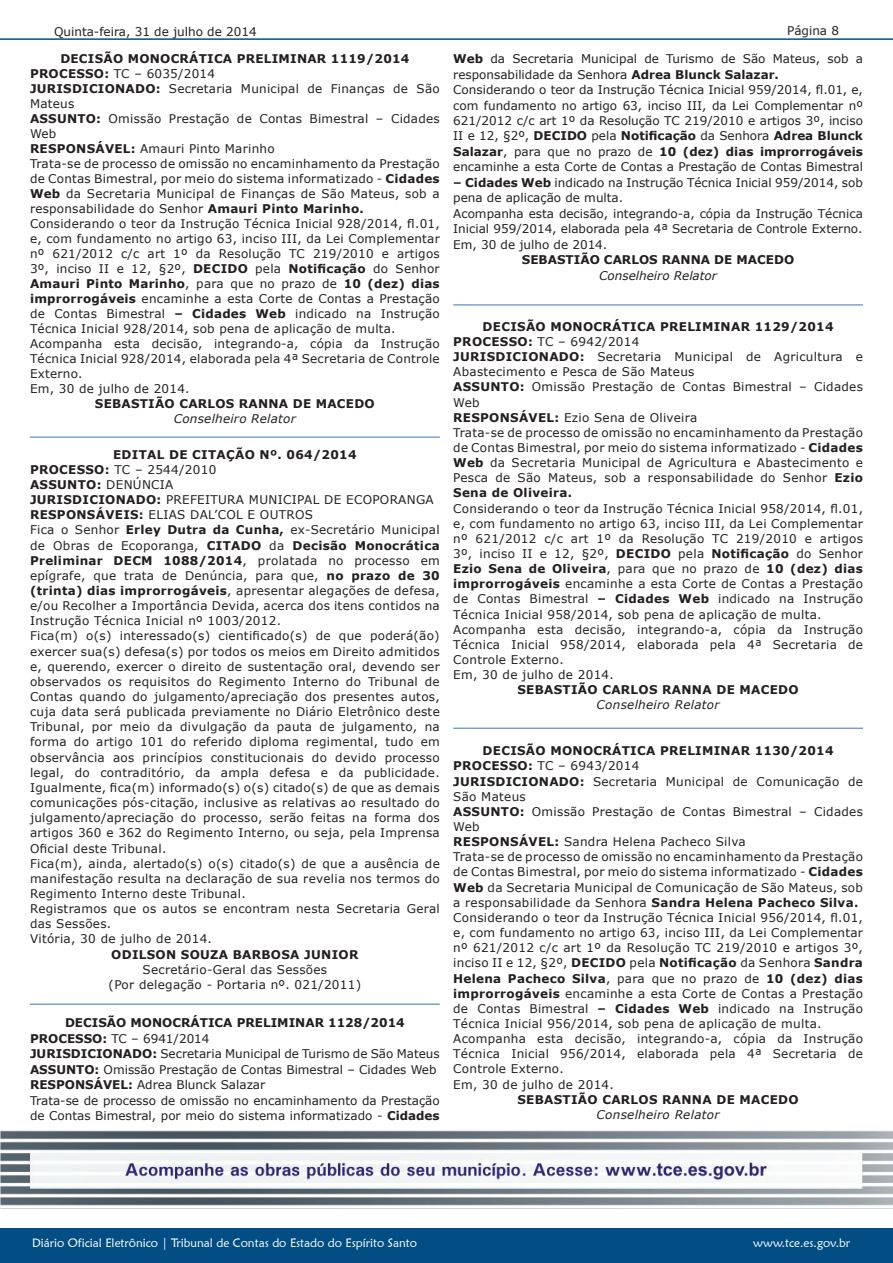
<style>
.page{position:relative;width:893px;height:1263px;background:#fff}
.page>*{position:absolute;margin:0;border:0;box-sizing:border-box;transform-origin:0 0}
.t1{font:12px/15.1px "Verdana";letter-spacing:.025em;color:#231f20}
.t2{font:12px/15.5px "Verdana";color:#231f20}
.t3{font:700 12px "Verdana";letter-spacing:.025em;color:#231f20}
.t4{font:12px "Maiandra GD";color:#fff}
.t5{font:italic 12px "Verdana";letter-spacing:.02em;color:#231f20}
.t6{font:700 12px "Verdana";color:#231f20}
.t7{font:italic 12px "Verdana";color:#231f20}
.s1{font-weight:700}
</style>
<div class="page">
<div style="left:0;top:1229px;width:893px;height:34px;background:#024e84"></div>
<hr style="left:0;top:38px;width:893px;height:2px;background:#024e84">
<hr style="left:30px;top:437px;width:410px;height:1px;background:#4a86c5">
<hr style="left:453px;top:304px;width:410px;height:1px;background:#4a86c5">
<hr style="left:30px;top:1004px;width:410px;height:1px;background:#4a86c5">
<hr style="left:453px;top:728px;width:410px;height:1px;background:#4a86c5">
<img style="left:0;top:1130px;width:893px;height:79px">
<p class="t2" style="left:54px;top:23px;width:204px">Quinta-feira, 31 de julho de 2014</p>
<p class="t1" style="left:30px;top:51px;width:411px;text-indent:30px"><span class="s1">DECISÃO MONOCRÁTICA PRELIMINAR 1119/2014<br>PROCESSO:</span> TC – 6035/2014<br><span class="s1">JURISDICIONADO:</span> Secretaria Municipal de Finanças de São Mateus<br><span class="s1">ASSUNTO:</span> Omissão Prestação de Contas Bimestral – Cidades Web<br><span class="s1">RESPONSÁVEL:</span> Amauri Pinto Marinho<br>Trata-se de processo de omissão no encaminhamento da Prestação de Contas Bimestral, por meio do sistema informatizado - <span class="s1">Cidades Web</span> da Secretaria Municipal de Finanças de São Mateus, sob a responsabilidade do Senhor <span class="s1">Amauri Pinto Marinho.<br></span>Considerando o teor da Instrução Técnica Inicial 928/2014, fl.01, e, com fundamento no artigo 63, inciso III, da Lei Complementar nº 621/2012 c/c art 1º da Resolução TC 219/2010 e artigos 3º, inciso II e 12, §2º, <span class="s1">DECIDO</span> pela <span class="s1">Notificação</span> do Senhor <span class="s1">Amauri Pinto Marinho</span>, para que no prazo de <span class="s1">10 (dez) dias improrrogáveis</span> encaminhe a esta Corte de Contas a Prestação de Contas Bimestral <span class="s1">– Cidades Web</span> indicado na Instrução Técnica Inicial 928/2014, sob pena de aplicação de multa.<br>Acompanha esta decisão, integrando-a, cópia da Instrução Técnica Inicial 928/2014, elaborada pela 4ª Secretaria de Controle Externo.<br>Em, 30 de julho de 2014.</p>
<p class="t3" style="left:95px;top:395px;width:281px">SEBASTIÃO CARLOS RANNA DE MACEDO</p>
<p class="t5" style="left:174px;top:411px;width:124px">Conselheiro Relator</p>
<p class="t1" style="left:30px;top:447px;width:411px;text-indent:83px"><span class="s1">EDITAL DE CITAÇÃO Nº. 064/2014<br>PROCESSO:</span> TC – 2544/2010<br><span class="s1">ASSUNTO:</span> DENÚNCIA<br><span class="s1">JURISDICIONADO:</span> PREFEITURA MUNICIPAL DE ECOPORANGA <span class="s1">RESPONSÁVEIS:</span> ELIAS DAL’COL E OUTROS<br>Fica o Senhor <span class="s1">Erley Dutra da Cunha,</span> ex-Secretário Municipal de Obras de Ecoporanga, <span class="s1">CITADO</span> da <span class="s1">Decisão Monocrática Preliminar DECM 1088/2014</span>, prolatada no processo em epígrafe, que trata de Denúncia, para que, <span class="s1">no prazo de 30 (trinta) dias improrrogáveis</span>, apresentar alegações de defesa, e/ou Recolher a Importância Devida, acerca dos itens contidos na Instrução Técnica Inicial nº 1003/2012.<br>Fica(m) o(s) interessado(s) cientificado(s) de que poderá(ão) exercer sua(s) defesa(s) por todos os meios em Direito admitidos e, querendo, exercer o direito de sustentação oral, devendo ser observados os requisitos do Regimento Interno do Tribunal de Contas quando do julgamento/apreciação dos presentes autos, cuja data será publicada previamente no Diário Eletrônico deste Tribunal, por meio da divulgação da pauta de julgamento, na forma do artigo 101 do referido diploma regimental, tudo em observância aos princípios constitucionais do devido processo legal, do contraditório, da ampla defesa e da publicidade.<br>Igualmente, fica(m) informado(s) o(s) citado(s) de que as demais comunicações pós-citação, inclusive as relativas ao resultado do julgamento/apreciação do processo, serão feitas na forma dos artigos 360 e 362 do Regimento Interno, ou seja, pela Imprensa Oficial deste Tribunal.<br>Fica(m), ainda, alertado(s) o(s) citado(s) de que a ausência de manifestação resulta na declaração de sua revelia nos termos do Regimento Interno deste Tribunal.<br>Registramos que os autos se encontram nesta Secretaria Geral das Sessões.<br>Vitória, 30 de julho de 2014.</p>
<p class="t3" style="left:111px;top:946px;width:249px">ODILSON SOUZA BARBOSA JUNIOR</p>
<p class="t1" style="left:109px;top:962px;width:254px;text-align:center">Secretário-Geral das Sessões<br>(Por delegação - Portaria nº. 021/2011)</p>
<p class="t2" style="left:30px;top:1015px;width:411px;text-indent:35px"><span class="s1">DECISÃO MONOCRÁTICA PRELIMINAR 1128/2014<br>PROCESSO:</span> TC – 6941/2014<br><span class="s1">JURISDICIONADO:</span> Secretaria Municipal de Turismo de São Mateus <span class="s1">ASSUNTO:</span> Omissão Prestação de Contas Bimestral – Cidades Web <span class="s1">RESPONSÁVEL:</span> Adrea Blunck Salazar<br>Trata-se de processo de omissão no encaminhamento da Prestação de Contas Bimestral, por meio do sistema informatizado - <span class="s1">Cidades</span></p>
<p class="t1" style="left:787px;top:23px;width:53px">Página 8</p>
<p class="t2" style="left:453px;top:51px;width:411px"><span class="s1">Web</span> da Secretaria Municipal de Turismo de São Mateus, sob a responsabilidade da Senhora <span class="s1">Adrea Blunck Salazar.<br></span>Considerando o teor da Instrução Técnica Inicial 959/2014, fl.01, e, com fundamento no artigo 63, inciso III, da Lei Complementar nº 621/2012 c/c art 1º da Resolução TC 219/2010 e artigos 3º, inciso II e 12, §2º, <span class="s1">DECIDO</span> pela <span class="s1">Notificação</span> da Senhora <span class="s1">Adrea Blunck Salazar</span>, para que no prazo de <span class="s1">10 (dez) dias improrrogáveis </span>encaminhe a esta Corte de Contas a Prestação de Contas Bimestral</p>
<p class="t2" style="left:453px;top:175px;width:411px"><span class="s1">– Cidades Web</span> indicado na Instrução Técnica Inicial 959/2014, sob pena de aplicação de multa.<br>Acompanha esta decisão, integrando-a, cópia da Instrução Técnica Inicial 959/2014, elaborada pela 4ª Secretaria de Controle Externo.<br>Em, 30 de julho de 2014.</p>
<p class="t6" style="left:522px;top:251px;width:274px">SEBASTIÃO CARLOS RANNA DE MACEDO</p>
<p class="t7" style="left:599px;top:267px;width:119px">Conselheiro Relator</p>
<p class="t1" style="left:453px;top:319px;width:411px;text-indent:29px"><span class="s1">DECISÃO MONOCRÁTICA PRELIMINAR 1129/2014<br>PROCESSO:</span> TC – 6942/2014<br><span class="s1">JURISDICIONADO:</span> Secretaria Municipal de Agricultura e Abastecimento e Pesca de São Mateus<br><span class="s1">ASSUNTO:</span> Omissão Prestação de Contas Bimestral – Cidades Web<br><span class="s1">RESPONSÁVEL:</span> Ezio Sena de Oliveira<br>Trata-se de processo de omissão no encaminhamento da Prestação de Contas Bimestral, por meio do sistema informatizado - <span class="s1">Cidades Web</span> da Secretaria Municipal de Agricultura e Abastecimento e Pesca de São Mateus, sob a responsabilidade do Senhor <span class="s1">Ezio Sena de Oliveira.</span></p>
<p class="t1" style="left:453px;top:500px;width:411px">Considerando o teor da Instrução Técnica Inicial 958/2014, fl.01, e, com fundamento no artigo 63, inciso III, da Lei Complementar nº 621/2012 c/c art 1º da Resolução TC 219/2010 e artigos 3º, inciso II e 12, §2º, <span class="s1">DECIDO</span> pela <span class="s1">Notificação</span> do Senhor <span class="s1">Ezio Sena de Oliveira</span>, para que no prazo de <span class="s1">10 (dez) dias improrrogáveis</span> encaminhe a esta Corte de Contas a Prestação de Contas Bimestral <span class="s1">– Cidades Web</span> indicado na Instrução Técnica Inicial 958/2014, sob pena de aplicação de multa.<br>Acompanha esta decisão, integrando-a, cópia da Instrução Técnica Inicial 958/2014, elaborada pela 4ª Secretaria de Controle Externo.<br>Em, 30 de julho de 2014.</p>
<p class="t3" style="left:517px;top:681px;width:283px">SEBASTIÃO CARLOS RANNA DE MACEDO</p>
<p class="t5" style="left:597px;top:697px;width:124px">Conselheiro Relator</p>
<p class="t1" style="left:453px;top:743px;width:411px;text-indent:29px"><span class="s1">DECISÃO MONOCRÁTICA PRELIMINAR 1130/2014<br>PROCESSO:</span> TC – 6943/2014<br><span class="s1">JURISDICIONADO:</span> Secretaria Municipal de Comunicação de São Mateus<br><span class="s1">ASSUNTO:</span> Omissão Prestação de Contas Bimestral – Cidades Web<br><span class="s1">RESPONSÁVEL:</span> Sandra Helena Pacheco Silva<br>Trata-se de processo de omissão no encaminhamento da Prestação de Contas Bimestral, por meio do sistema informatizado - <span class="s1">Cidades Web</span> da Secretaria Municipal de Comunicação de São Mateus, sob a responsabilidade da Senhora <span class="s1">Sandra Helena Pacheco Silva.<br></span>Considerando o teor da Instrução Técnica Inicial 956/2014, fl.01, e, com fundamento no artigo 63, inciso III, da Lei Complementar nº 621/2012 c/c art 1º da Resolução TC 219/2010 e artigos 3º, inciso II e 12, §2º, <span class="s1">DECIDO</span> pela <span class="s1">Notificação</span> da Senhora <span class="s1">Sandra Helena Pacheco Silva</span>, para que no prazo de <span class="s1">10 (dez) dias improrrogáveis</span> encaminhe a esta Corte de Contas a Prestação de Contas Bimestral <span class="s1">– Cidades Web</span> indicado na Instrução Técnica Inicial 956/2014, sob pena de aplicação de multa.<br>Acompanha esta decisão, integrando-a, cópia da Instrução Técnica Inicial 956/2014, elaborada pela 4ª Secretaria de Controle Externo.<br>Em, 30 de julho de 2014.</p>
<p class="t3" style="left:517px;top:1091px;width:283px">SEBASTIÃO CARLOS RANNA DE MACEDO</p>
<p class="t5" style="left:597px;top:1106px;width:124px">Conselheiro Relator</p>
<p class="t4" style="left:32px;top:1235px;width:386px">Diário Oficial Eletrônico | Tribunal de Contas do Estado do Espírito Santo</p>
<p class="t4" style="left:753px;top:1235px;width:98px">www.tce.es.gov.br</p>
</div>
